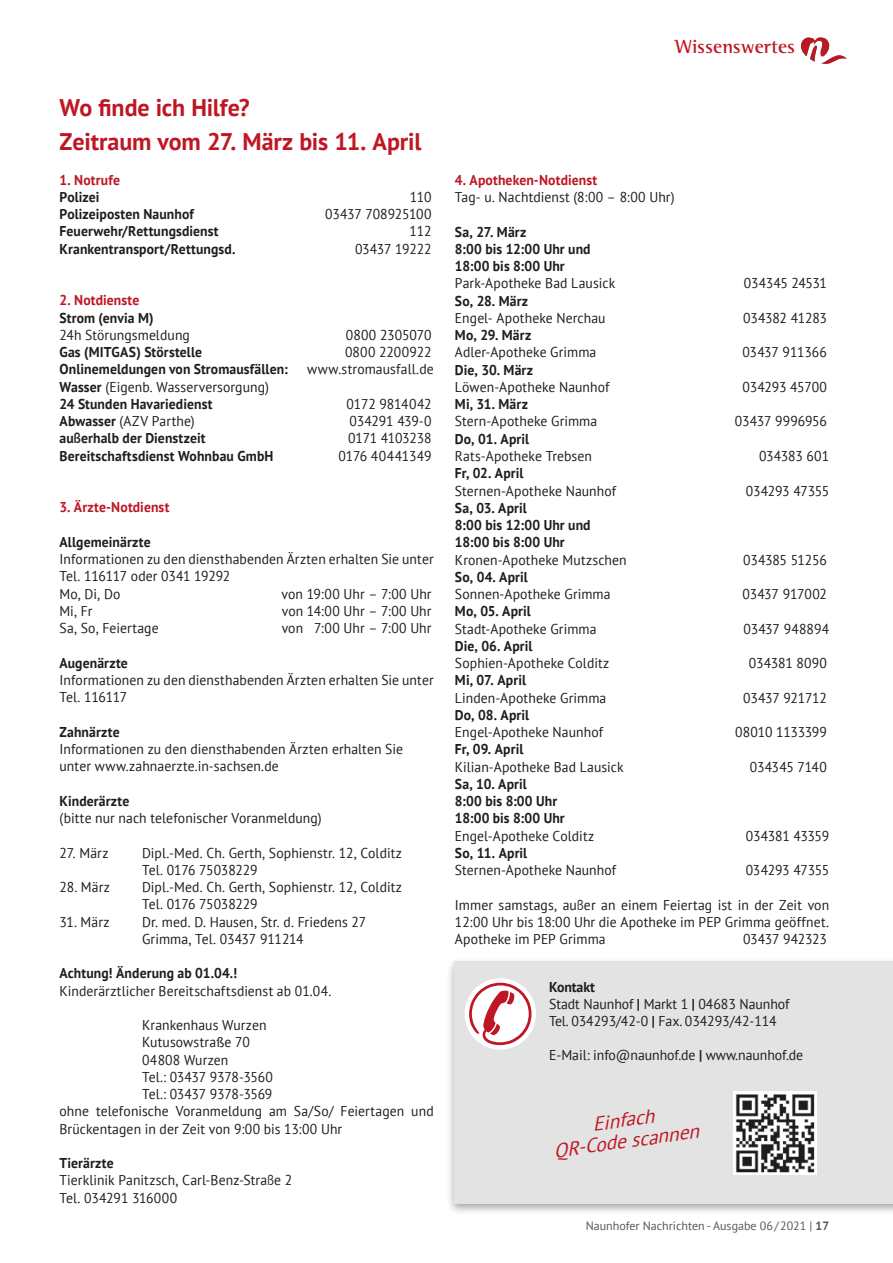
<style>
.page{position:relative;width:893px;height:1263px;background:#fff}
.page>*{position:absolute;margin:0;border:0;box-sizing:border-box;transform-origin:0 0}
.t1{font:700 24px/34.5px "PT Sans";letter-spacing:-.005em;color:#be1622}
.t2{font:italic 19.5px/21px "PT Sans";color:#be1622;text-align:center}
.t3{font:700 19.5px "Rotis Semi Serif";letter-spacing:.005em;color:#be1622}
.t4{font:14.25px/17.2px "PT Sans";letter-spacing:.005em;color:#1d1d1b;scale:.96 1}
.t5{font:700 14.25px/17.2px "PT Sans";letter-spacing:.01em;color:#1d1d1b;scale:.96 1}
.t6{font:14.25px "PT Sans";letter-spacing:-.02em;color:#1d1d1b;scale:.96 1}
.t7{font:14.25px/17.1px "PT Sans";letter-spacing:.005em;color:#1d1d1b}
.t8{font:14.25px "PT Sans";letter-spacing:-.015em;color:#1d1d1b;scale:.96 1}
.t9{font:700 14.25px "PT Sans";letter-spacing:.01em;color:#be1622;scale:.96 1}
.t10{font:14.25px "PT Sans";letter-spacing:-.03em;color:#1d1d1b;scale:.96 1}
.t11{font:14.25px "PT Sans";letter-spacing:-.025em;color:#1d1d1b;scale:.96 1}
.t12{font:12px "PT Sans";color:#575756}
.s1{font-weight:400}
.s2{font-weight:700}
.s3{font-family:"Geometric 231 BT Bold C";font-weight:400}
.s4{font-family:"Geometric 231 BT Roman C"}
</style>
<div class="page">
<svg style="left:801px;top:37px;width:46px;height:27px"></svg>
<div style="left:446px;top:957px;width:447px;height:259px;background:#1d1d1b;opacity:.4"></div>
<div style="left:454px;top:961px;width:439px;height:242px;background:#e3e3e3"></div>
<div style="left:465px;top:978px;width:71px;height:72px;background:#fff;border-radius:50%"></div>
<svg style="left:469px;top:983px;width:62px;height:62px"></svg>
<img style="left:733px;top:1092px;width:83px;height:83px">
<h1 class="t1" style="left:60px;top:89px;width:363px">Wo finde ich Hilfe?<br>Zeitraum vom 27. März bis 11. April</h1>
<p class="t9" style="left:60px;top:170px;width:64px">1. Notrufe</p>
<p class="t5" style="left:60px;top:188px;width:43px">Polizei</p>
<p class="t4" style="left:410px;top:188px;width:24px">110</p>
<p class="t5" style="left:60px;top:205px;width:142px">Polizeiposten Naunhof</p>
<p class="t8" style="left:325px;top:205px;width:112px">03437 708925100</p>
<p class="t5" style="left:60px;top:222px;width:167px">Feuerwehr/Rettungsdienst</p>
<p class="t4" style="left:410px;top:222px;width:24px">112</p>
<p class="t5" style="left:60px;top:240px;width:185px">Krankentransport/Rettungsd.</p>
<p class="t8" style="left:355px;top:239px;width:81px">03437 19222</p>
<p class="t9" style="left:60px;top:291px;width:85px">2. Notdienste</p>
<p class="t5" style="left:60px;top:309px;width:99px">Strom (envia M)</p>
<p class="t4" style="left:60px;top:326px;width:137px">24h Störungsmeldung</p>
<p class="t4" style="left:346px;top:326px;width:91px">0800 2305070</p>
<p class="t5" style="left:60px;top:343px;width:150px">Gas (MITGAS) Störstelle</p>
<p class="t4" style="left:345px;top:343px;width:92px">0800 2200922</p>
<p class="t5" style="left:60px;top:360px;width:239px">Onlinemeldungen von Stromausfällen:</p>
<p class="t4" style="left:307px;top:360px;width:133px">www.stromausfall.de</p>
<p class="t5" style="left:60px;top:378px;width:220px">Wasser <span class="s1">(Eigenb. Wasserversorgung)<br></span>24 Stunden Havariedienst</p>
<p class="t4" style="left:346px;top:395px;width:90px">0172 9814042</p>
<p class="t4" style="left:60px;top:412px;width:142px"><span class="s2">Abwasser</span> (AZV Parthe)</p>
<p class="t6" style="left:349px;top:412px;width:87px">034291 439-0</p>
<p class="t5" style="left:60px;top:429px;width:154px">au<span class="s3">ß</span>erhalb der Dienstzeit</p>
<p class="t6" style="left:348px;top:429px;width:88px">0171 4103238</p>
<p class="t5" style="left:60px;top:447px;width:224px">Bereitschaftsdienst Wohnbau GmbH</p>
<p class="t4" style="left:338px;top:447px;width:98px">0176 40441349</p>
<p class="t9" style="left:60px;top:498px;width:116px">3. Ärzte-Notdienst</p>
<p class="t5" style="left:60px;top:533px;width:96px">Allgemeinärzte</p>
<p class="t4" style="left:60px;top:550px;width:391px">Informationen zu den diensthabenden Ärzten erhalten Sie unter<br>Tel. 116117 oder 0341 19292<br>Mo, Di, Do</p>
<p class="t4" style="left:281px;top:585px;width:158px">von 19:00 Uhr – 7:00 Uhr</p>
<p class="t4" style="left:60px;top:602px;width:36px">Mi, Fr</p>
<p class="t4" style="left:282px;top:602px;width:158px">von 14:00 Uhr – 7:00 Uhr</p>
<p class="t4" style="left:60px;top:619px;width:105px">Sa, So, Feiertage</p>
<p class="t4" style="left:282px;top:619px;width:158px">von 7:00 Uhr – 7:00 Uhr</p>
<p class="t5" style="left:60px;top:654px;width:73px">Augenärzte</p>
<p class="t4" style="left:60px;top:671px;width:391px">Informationen zu den diensthabenden Ärzten erhalten Sie unter<br>Tel. 116117</p>
<p class="t5" style="left:60px;top:723px;width:64px">Zahnärzte</p>
<p class="t4" style="left:60px;top:740px;width:359px">Informationen zu den diensthabenden Ärzten erhalten Sie unter www.zahnaerzte.in-sachsen.de</p>
<p class="t5" style="left:60px;top:792px;width:74px">Kinderärzte</p>
<p class="t4" style="left:60px;top:809px;width:275px">(bitte nur nach telefonischer Voranmeldung)</p>
<p class="t4" style="left:60px;top:844px;width:52px">27. März</p>
<p class="t4" style="left:142px;top:844px;width:272px">Dipl.-Med. Ch. Gerth, Sophienstr. 12, Colditz<br>Tel. 0176 75038229</p>
<p class="t4" style="left:60px;top:878px;width:54px">28. März</p>
<p class="t4" style="left:142px;top:878px;width:272px">Dipl.-Med. Ch. Gerth, Sophienstr. 12, Colditz<br>Tel. 0176 75038229</p>
<p class="t4" style="left:60px;top:913px;width:54px">31. März</p>
<p class="t4" style="left:142px;top:913px;width:235px">Dr. med. D. Hausen, Str. d. Friedens 27<br>Grimma, Tel. 03437 911214</p>
<p class="t5" style="left:60px;top:964px;width:187px">Achtung! Änderung ab 01.04.!</p>
<p class="t4" style="left:60px;top:982px;width:285px">Kinderärztlicher Bereitschaftsdienst ab 01.04.</p>
<p class="t4" style="left:142px;top:1016px;width:131px">Krankenhaus Wurzen</p>
<p class="t4" style="left:142px;top:1033px;width:114px">Kutusowstraße 70</p>
<p class="t4" style="left:142px;top:1051px;width:91px">04808 Wurzen</p>
<p class="t8" style="left:142px;top:1068px;width:138px">Tel.: 03437 9378-3560</p>
<p class="t6" style="left:142px;top:1085px;width:137px">Tel.: 03437 9378-3569</p>
<p class="t4" style="left:60px;top:1102px;width:391px">ohne telefonische Voranmeldung am Sa/So/ Feiertagen und</p>
<p class="t4" style="left:60px;top:1120px;width:296px">Brückentagen in der Zeit von 9:00 bis 13:00 Uhr</p>
<p class="t4" style="left:60px;top:1154px;width:244px"><span class="s2">Tierärzte<br></span>Tierklinik Panitzsch, Carl-Benz-Stra<span class="s4">ß</span>e 2<br>Tel. 034291 316000</p>
<h2 class="t3" style="left:675px;top:35px;width:122px">Wissenswertes</h2>
<p class="t9" style="left:455px;top:170px;width:150px">4. Apotheken-Notdienst</p>
<p class="t4" style="left:455px;top:188px;width:230px">Tag- u. Nachtdienst (8:00 – 8:00 Uhr)</p>
<p class="t5" style="left:455px;top:223px;width:143px">Sa, 27. März<br>8:00 bis 12:00 Uhr und<br>18:00 bis 8:00 Uhr</p>
<p class="t4" style="left:455px;top:274px;width:168px">Park-Apotheke Bad Lausick</p>
<p class="t10" style="left:744px;top:274px;width:88px">034345 24531</p>
<p class="t5" style="left:455px;top:292px;width:78px">So, 28. März</p>
<p class="t4" style="left:455px;top:309px;width:158px">Engel- Apotheke Nerchau</p>
<p class="t6" style="left:743px;top:309px;width:89px">034382 41283</p>
<p class="t5" style="left:455px;top:326px;width:81px">Mo, 29. März</p>
<p class="t4" style="left:455px;top:343px;width:149px">Adler-Apotheke Grimma</p>
<p class="t4" style="left:742px;top:343px;width:90px">03437 911366</p>
<p class="t5" style="left:455px;top:361px;width:83px">Die, 30. März</p>
<p class="t4" style="left:455px;top:378px;width:163px">Löwen-Apotheke Naunhof</p>
<p class="t6" style="left:743px;top:378px;width:89px">034293 45700</p>
<p class="t5" style="left:455px;top:395px;width:78px">Mi, 31. März</p>
<p class="t4" style="left:455px;top:412px;width:150px">Stern-Apotheke Grimma</p>
<p class="t4" style="left:735px;top:412px;width:97px">03437 9996956</p>
<p class="t5" style="left:455px;top:430px;width:79px">Do, 01. April</p>
<p class="t4" style="left:455px;top:447px;width:144px">Rats-Apotheke Trebsen</p>
<p class="t4" style="left:759px;top:447px;width:75px">034383 601</p>
<p class="t5" style="left:455px;top:464px;width:73px">Fr, 02. April</p>
<p class="t4" style="left:455px;top:481px;width:170px">Sternen-Apotheke Naunhof</p>
<p class="t6" style="left:746px;top:481px;width:88px">034293 47355</p>
<p class="t5" style="left:455px;top:499px;width:143px">Sa, 03. April<br>8:00 bis 12:00 Uhr und<br>18:00 bis 8:00 Uhr</p>
<p class="t4" style="left:455px;top:551px;width:180px">Kronen-Apotheke Mutzschen</p>
<p class="t4" style="left:743px;top:551px;width:89px">034385 51256</p>
<p class="t5" style="left:455px;top:568px;width:77px">So, 04. April</p>
<p class="t4" style="left:455px;top:585px;width:164px">Sonnen-Apotheke Grimma</p>
<p class="t6" style="left:742px;top:585px;width:90px">03437 917002</p>
<p class="t5" style="left:455px;top:602px;width:80px">Mo, 05. April</p>
<p class="t4" style="left:455px;top:620px;width:149px">Stadt-Apotheke Grimma</p>
<p class="t4" style="left:743px;top:620px;width:91px">03437 948894</p>
<p class="t5" style="left:455px;top:637px;width:82px">Die, 06. April</p>
<p class="t4" style="left:455px;top:654px;width:162px">Sophien-Apotheke Colditz</p>
<p class="t4" style="left:749px;top:654px;width:83px">034381 8090</p>
<p class="t5" style="left:455px;top:671px;width:76px">Mi, 07. April</p>
<p class="t4" style="left:455px;top:689px;width:159px">Linden-Apotheke Grimma</p>
<p class="t6" style="left:743px;top:688px;width:89px">03437 921712</p>
<p class="t5" style="left:455px;top:706px;width:79px">Do, 08. April</p>
<p class="t4" style="left:455px;top:723px;width:156px">Engel-Apotheke Naunhof</p>
<p class="t8" style="left:735px;top:723px;width:97px">08010 1133399</p>
<p class="t5" style="left:455px;top:740px;width:73px">Fr, 09. April</p>
<p class="t4" style="left:455px;top:758px;width:177px">Kilian-Apotheke Bad Lausick</p>
<p class="t6" style="left:750px;top:757px;width:82px">034345 7140</p>
<p class="t5" style="left:455px;top:775px;width:116px">Sa, 10. April<br>8:00 bis 8:00 Uhr<br>18:00 bis 8:00 Uhr</p>
<p class="t4" style="left:455px;top:827px;width:147px">Engel-Apotheke Colditz</p>
<p class="t11" style="left:746px;top:826px;width:88px">034381 43359</p>
<p class="t5" style="left:455px;top:844px;width:77px">So, 11. April</p>
<p class="t4" style="left:455px;top:861px;width:170px">Sternen-Apotheke Naunhof</p>
<p class="t6" style="left:746px;top:861px;width:88px">034293 47355</p>
<p class="t4" style="left:455px;top:896px;width:391px;text-align:justify">Immer samstags, au<span class="s4">ß</span>er an einem Feiertag ist in der Zeit von 12:00 Uhr bis 18:00 Uhr die Apotheke im PEP Grimma geöffnet.<br>Apotheke im PEP Grimma</p>
<p class="t8" style="left:743px;top:930px;width:89px">03437 942323</p>
<p class="t7" style="left:549px;top:978px;width:242px"><span class="s2">Kontakt<br></span>Stadt Naunhof <span class="s2">|</span> Markt 1 <span class="s2">|</span> 04683 Naunhof<br>Tel. 034293/42-0 <span class="s2">|</span> Fax. 034293/42-114</p>
<p class="t7" style="left:549px;top:1046px;width:256px">E-Mail: info@naunhof.de <span class="s2">|</span> www.naunhof.de</p>
<h2 class="t2" style="left:549px;top:1119px;width:148px;rotate:-8deg">Einfach<br>QR-Code scannen</h2>
<p class="t12" style="left:586px;top:1218px;width:245px">Naunhofer Nachrichten - Ausgabe 06/2021 | <span class="s2">17</span></p>
</div>
